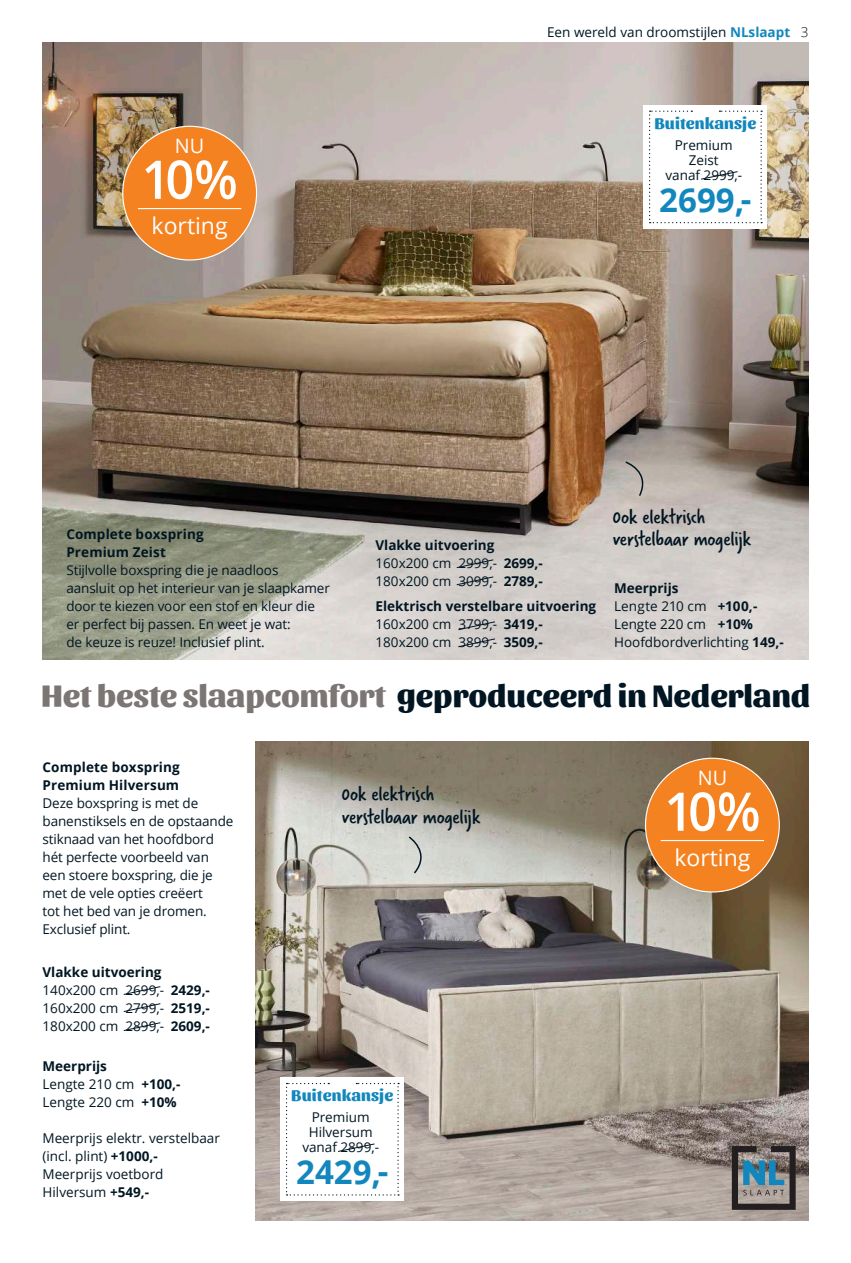
<style>
.page{position:relative;width:851px;height:1263px;background:#fff}
.page>*{position:absolute;margin:0;border:0;box-sizing:border-box;transform-origin:0 0}
.t1{font:600 53.25px "Open Sans";color:#fff;scale:.95 1}
.t2{font:700 33px "Open Sans";color:#1287bd}
.t3{font:800 32.25px "Sansita";color:#011622}
.t4{font:22.95px "Open Sans";color:#fff}
.t5{font:22.2px/22.2px "Verveine";letter-spacing:-.015em;color:#011622}
.t6{font:19.8px "Open Sans";color:#fff}
.t7{font:800 16.5px "Sansita";letter-spacing:.01em;color:#1287bd}
.t8{font:13.5px/18px "Open Sans";letter-spacing:-.01em;color:#011622}
.t9{font:700 13.5px/18px "Open Sans";letter-spacing:.005em;color:#011622}
.s1{font-weight:700;color:#1287bd}
.s2{font-weight:300}
.s3{color:#7b7573}
.s4{font-weight:700}
.s5{font-weight:400}
</style>
<div class="page">
<img style="left:255px;top:742px;width:553px;height:478px">
<img style="left:43px;top:43px;width:765px;height:616px">
<svg style="left:731px;top:1146px;width:64px;height:64px;background:#616b70"></svg>
<svg style="left:624px;top:461px;width:27px;height:37px"></svg>
<svg style="left:407px;top:835px;width:24px;height:40px"></svg>
<div style="left:123px;top:126px;width:133px;height:134px;background:#f58220;border-radius:50%"></div>
<hr style="left:138px;top:208px;width:103px;height:1px;background:#fff">
<div style="left:645px;top:758px;width:134px;height:134px;background:#f58220;border-radius:50%"></div>
<hr style="left:660px;top:840px;width:104px;height:1px;background:#fff">
<div style="left:643px;top:105px;width:124px;height:124px;background:#fff"></div>
<svg style="left:649px;top:111px;width:113px;height:112px"></svg>
<div style="left:280px;top:1077px;width:124px;height:124px;background:#fff"></div>
<svg style="left:286px;top:1083px;width:113px;height:112px"></svg>
<svg style="left:123px;top:986px;width:38px;height:9px"></svg>
<svg style="left:123px;top:1003px;width:38px;height:9px"></svg>
<svg style="left:123px;top:1022px;width:38px;height:9px"></svg>
<svg style="left:457px;top:621px;width:39px;height:10px"></svg>
<svg style="left:457px;top:638px;width:39px;height:10px"></svg>
<svg style="left:456px;top:559px;width:38px;height:10px"></svg>
<svg style="left:456px;top:576px;width:38px;height:10px"></svg>
<p class="t8" style="left:547px;top:23px;width:263px">Een wereld van droomstijlen <span class="s1">NLslaapt</span> <span class="s2">3</span></p>
<h3 class="t6" style="left:175px;top:132px;width:31px">NU</h3>
<h1 class="t1" style="left:141px;top:143px;width:103px">10%</h1>
<h3 class="t4" style="left:152px;top:210px;width:78px">korting</h3>
<p class="t7" style="left:654px;top:113px;width:103px">Buitenkansje</p>
<p class="t8" style="left:665px;top:137px;width:78px;line-height:15px;text-align:center">Premium<br>Zeist<br>vanaf 2999,-</p>
<h2 class="t2" style="left:659px;top:177px;width:94px">2699,-</h2>
<h3 class="t5" style="left:612px;top:506px;width:140px">0ok elektrisch verstelbaar mogelijk</h3>
<p class="t9" style="left:66px;top:525px;width:139px">Complete boxspring<br>Premium Zeist</p>
<p class="t8" style="left:66px;top:561px;width:265px">Stijlvolle boxspring die je naadloos aansluit op het interieur van je slaapkamer door te kiezen voor een stof en kleur die er perfect bij passen. En weet je wat:<br>de keuze is reuze! Inclusief plint.</p>
<h3 class="t3" style="left:41px;top:676px;width:770px"><span class="s3">Het beste slaapcomfort</span> geproduceerd in Nederland</h3>
<p class="t8" style="left:375px;top:535px;width:169px"><span class="s4">Vlakke uitvoering<br></span>160x200 cm 2999,- <span class="s4">2699,-<br></span>180x200 cm 3099,- <span class="s4">2789,-</span></p>
<p class="t8" style="left:614px;top:579px;width:171px"><span class="s4">Meerprijs<br></span>Lengte 210 cm <span class="s4">+100,-<br></span>Lengte 220 cm <span class="s4">+10%<br></span>Hoofdbordverlichting <span class="s4">149,-</span></p>
<p class="t9" style="left:375px;top:597px;width:222px">Elektrisch verstelbare uitvoering<br><span class="s5">160x200 cm 3799,-</span> 3419,-<br><span class="s5">180x200 cm 3899,-</span> 3509,-</p>
<p class="t9" style="left:43px;top:758px;width:139px">Complete boxspring<br>Premium Hilversum</p>
<p class="t8" style="left:43px;top:794px;width:192px">Deze boxspring is met de banenstiksels en de opstaande stiknaad van het hoofdbord hét perfecte voorbeeld van een stoere boxspring, die je met de vele opties creëert<br>tot het bed van je dromen.<br>Exclusief plint.</p>
<p class="t8" style="left:43px;top:963px;width:169px"><span class="s4">Vlakke uitvoering<br></span>140x200 cm 2699,- <span class="s4">2429,-<br></span>160x200 cm 2799,- <span class="s4">2519,-<br></span>180x200 cm 2899,- <span class="s4">2609,-</span></p>
<p class="t8" style="left:43px;top:1057px;width:139px"><span class="s4">Meerprijs<br></span>Lengte 210 cm <span class="s4">+100,-<br></span>Lengte 220 cm <span class="s4">+10%</span></p>
<p class="t8" style="left:43px;top:1129px;width:179px">Meerprijs elektr. verstelbaar (incl. plint) <span class="s4">+1000,-<br></span>Meerprijs voetbord<br>Hilversum <span class="s4">+549,-</span></p>
<h3 class="t5" style="left:342px;top:783px;width:140px">0ok elektrisch verstelbaar mogelijk</h3>
<p class="t7" style="left:291px;top:1085px;width:103px">Buitenkansje</p>
<p class="t8" style="left:302px;top:1110px;width:78px;line-height:15px;text-align:center">Premium<br>Hilversum vanaf 2899,-</p>
<h2 class="t2" style="left:296px;top:1149px;width:94px">2429,-</h2>
<h3 class="t6" style="left:697px;top:764px;width:31px">NU</h3>
<h1 class="t1" style="left:664px;top:775px;width:103px">10%</h1>
<h3 class="t4" style="left:674px;top:842px;width:78px">korting</h3>
</div>
